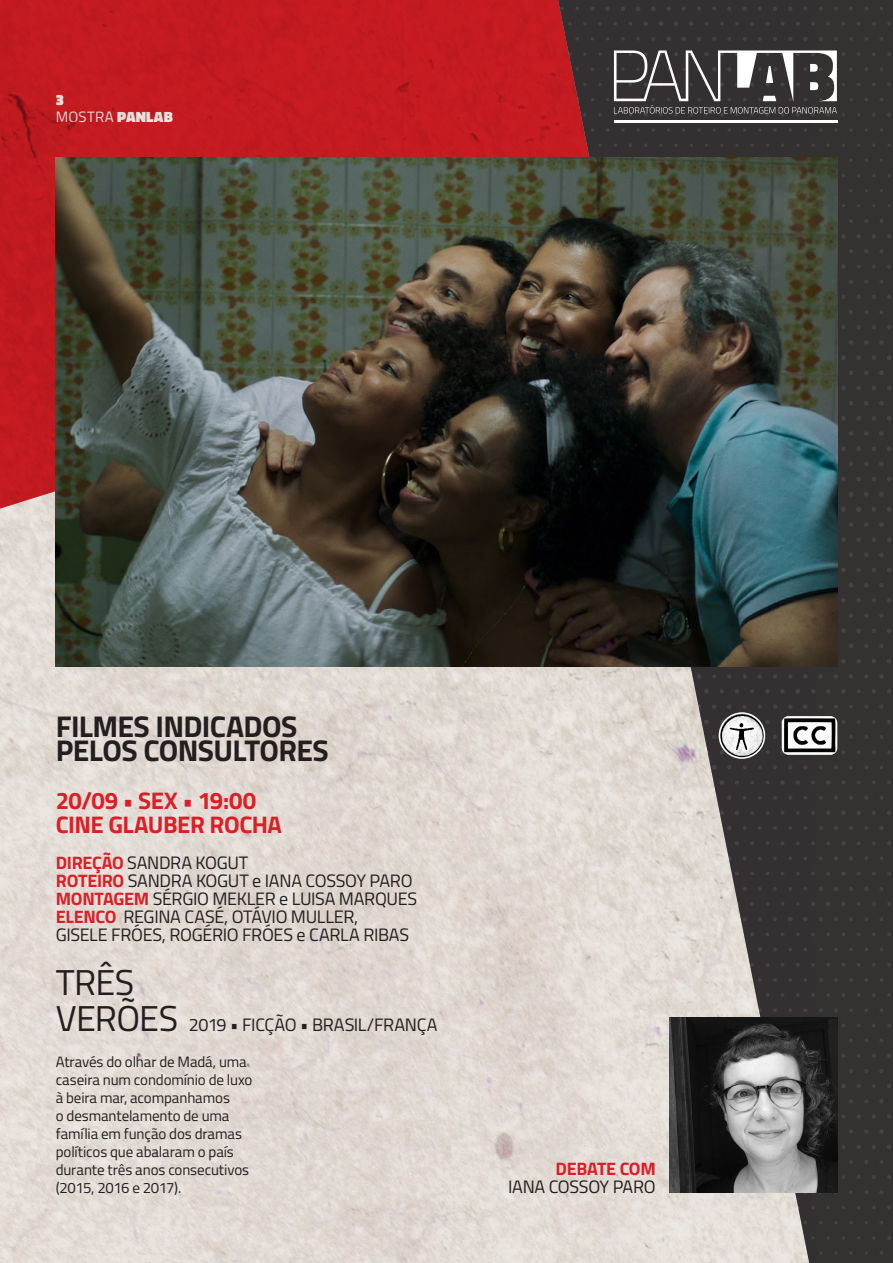
<style>
.page{position:relative;width:893px;height:1263px;background:#fff}
.page>*{position:absolute;margin:0;border:0;box-sizing:border-box;transform-origin:0 0}
.t1{font:36px "Cairo";color:#231f20}
.t2{font:700 30px "Cairo";letter-spacing:-.02em;color:#231f20}
.t3{font:700 24px "Cairo";letter-spacing:-.02em;color:#db1f27}
.t4{font:18px/18px "Cairo";letter-spacing:-.02em;color:#231f20}
.t5{font:700 18px "Cairo";letter-spacing:-.02em;color:#db1f27}
.t6{font:15px/18px "Cairo";letter-spacing:-.01em;color:#231f20}
.t7{font:900 15px/17.2px "Cairo";color:#fff}
.s1{font-weight:400}
.s2{font-weight:700;color:#db1f27}
.s3{font-size:36px}
</style>
<div class="page">
<svg style="left:809px;top:0;width:84px;height:1263px;background:#353232"></svg>
<hr style="left:614px;top:120px;width:223px;height:3px;background:#fff">
<svg style="left:809px;top:50px;width:28px;height:64px"></svg>
<img style="left:0;top:0;width:809px;height:1263px">
<img style="left:56px;top:158px;width:781px;height:508px">
<svg style="left:670px;top:1017px;width:167px;height:176px;background:#515151"></svg>
<img style="left:782px;top:716px;width:55px;height:39px">
<img style="left:720px;top:714px;width:44px;height:43px;border-radius:22px">
<div style="left:719px;top:712px;width:46px;height:47px;border:2px solid #fff;border-radius:50%"></div>
<p class="t7" style="left:56px;top:91px;width:118px">3<br><span class="s1">MOSTRA</span> PANLAB</p>
<p class="t2" style="left:56px;top:702px;width:243px">FILMES INDICADOS</p>
<p class="t2" style="left:56px;top:726px;width:275px">PELOS CONSULTORES</p>
<p class="t3" style="left:56px;top:781px;width:202px">20/09 • SEX • 19:00</p>
<p class="t3" style="left:56px;top:805px;width:228px">CINE GLAUBER ROCHA</p>
<p class="t4" style="left:56px;top:853px;width:194px"><span class="s2">DIREÇÃO</span> SANDRA KOGUT</p>
<p class="t4" style="left:56px;top:871px;width:358px"><span class="s2">ROTEIRO</span> SANDRA KOGUT e IANA COSSOY PARO</p>
<p class="t4" style="left:56px;top:889px;width:363px"><span class="s2">MONTAGEM</span> SÉRGIO MEKLER e LUISA MARQUES</p>
<p class="t4" style="left:56px;top:907px;width:355px"><span class="s2">ELENCO</span> REGINA CASÉ, OTÁVIO MULLER,<br>GISELE FRÓES, ROGÉRIO FRÓES e CARLA RIBAS</p>
<p class="t1" style="left:56px;top:956px;width:80px">TRÊS</p>
<p class="t4" style="left:56px;top:1015px;width:383px"><span class="s3">VERÕES</span> 2019 • FICÇÃO • BRASIL/FRANÇA</p>
<p class="t6" style="left:56px;top:1052px;width:198px">Através do olhar de Madá, uma caseira num condomínio de luxo à beira mar, acompanhamos<br>o desmantelamento de uma família em função dos dramas políticos que abalaram o país durante três anos consecutivos (2015, 2016 e 2017).</p>
<p class="t5" style="left:556px;top:1154px;width:102px">DEBATE COM</p>
<p class="t4" style="left:508px;top:1177px;width:149px">IANA COSSOY PARO</p>
</div>
